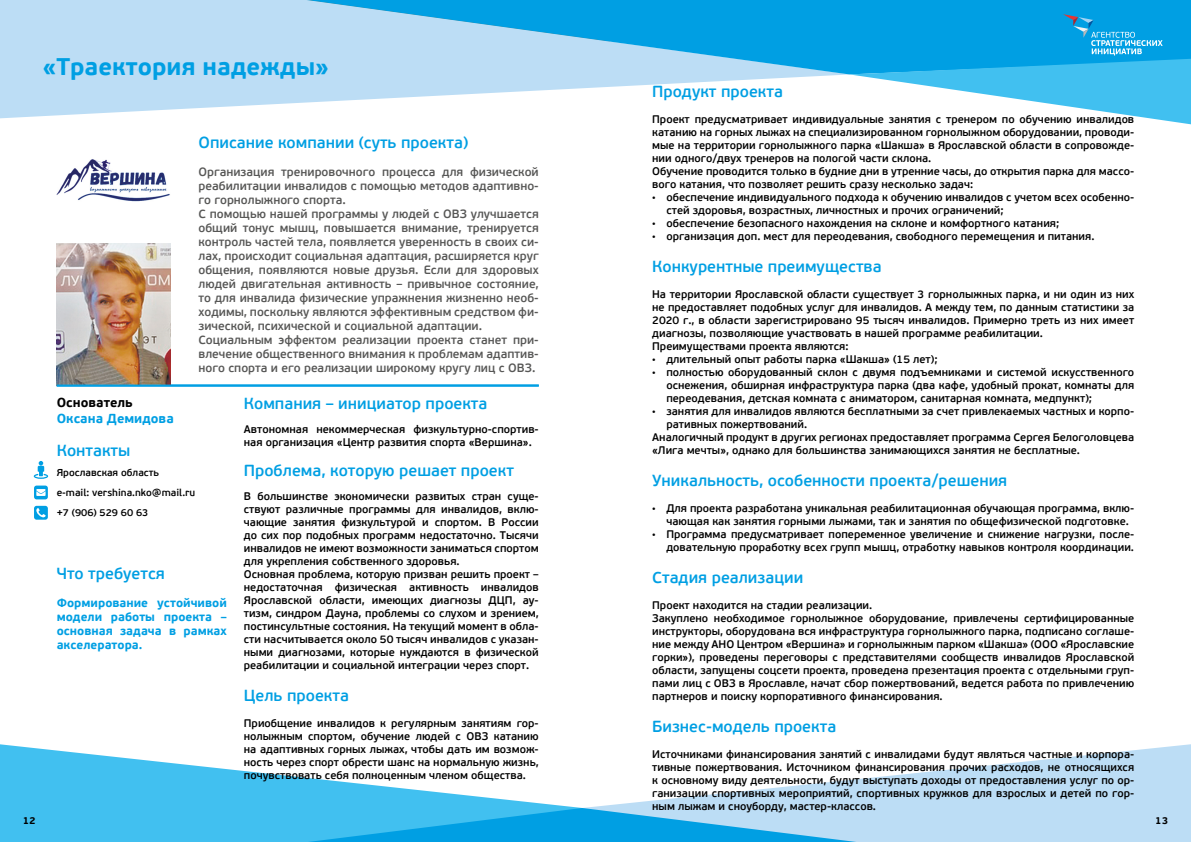
<style>
.page{position:relative;width:1191px;height:842px;background:#fff}
.page>*{position:absolute;margin:0;border:0;box-sizing:border-box;transform-origin:0 0}
.t1{font:700 24px "PF Beau Sans Pro";color:#009fe3}
.t2{font:600 16px "PF Beau Sans Pro";color:#009fe3}
.t3{font:700 13px "PF Beau Sans Pro";color:#009fe3}
.t4{font:700 13px "PF Beau Sans Pro";color:#000}
.t5{font:600 12px/14px "PF Beau Sans Pro";color:#575756}
.t6{font:700 12px/14px "PF Beau Sans Pro";color:#009fe3;text-align:justify}
.t7{font:600 11px/13px "PF Beau Sans Pro";color:#000}
.t8{font:600 10px/20px "PF Beau Sans Pro";color:#000}
.t9{font:700 10px "PF Beau Sans Pro";color:#000}
.s1{font-family:"Times New Roman";font-weight:400;font-size:10px}
</style>
<div class="page">
<svg style="left:0;top:744px;width:582px;height:98px;fill:#41c0f0"></svg>
<svg style="left:0;top:0;width:849px;height:119px;fill:#bcddf5"></svg>
<svg style="left:203px;top:0;width:988px;height:74px;background:#63bfec"></svg>
<svg style="left:583px;top:744px;width:608px;height:98px;fill:#bcddf5"></svg>
<svg style="left:194px;top:808px;width:776px;height:34px;background:#51bded"></svg>
<svg style="left:849px;top:14px;width:342px;height:111px"></svg>
<svg style="left:34px;top:506px;width:14px;height:14px"></svg>
<svg style="left:34px;top:486px;width:14px;height:13px"></svg>
<svg style="left:34px;top:461px;width:14px;height:18px"></svg>
<img style="left:57px;top:244px;width:113px;height:141px">
<img style="left:57px;top:159px;width:113px;height:43px">
<hr style="left:57px;top:385px;width:482px;height:2px;background:#009fe3">
<h1 class="t1" style="left:43px;top:51px;width:288px">«Траектория надежды»</h1>
<h2 class="t2" style="left:198px;top:133px;width:271px">Описание компании (суть проекта)</h2>
<p class="t5" style="left:198px;top:165px;width:342px">Организация тренировочного процесса для физической реабилитации инвалидов с помощью методов адаптивно&shy;го горнолыжного спорта.<br>С помощью нашей программы у людей с ОВЗ улучшается общий тонус мышц, повышается внимание, тренируется контроль частей тела, появляется уверенность в своих си&shy;лах, происходит социальная адаптация, расширяется круг общения, появляются новые друзья. Если для здоровых людей двигательная активность – привычное состояние, то для инвалида физические упражнения жизненно необ&shy;ходимы, поскольку являются эффективным средством фи&shy;зической, психической и социальной адаптации.<br>Социальным эффектом реализации проекта станет при&shy;влечение общественного внимания к проблемам адаптив&shy;ного спорта и его реализации широкому кругу лиц с ОВЗ.</p>
<h2 class="t2" style="left:244px;top:394px;width:245px">Компания – инициатор проекта</h2>
<p class="t7" style="left:244px;top:423px;width:296px">Автономная некоммерческая физкультурно-спортив&shy;ная организация «Центр развития спорта «Вершина».</p>
<h2 class="t2" style="left:244px;top:461px;width:271px">Проблема, которую решает проект</h2>
<p class="t7" style="left:244px;top:490px;width:296px">В большинстве экономически развитых стран суще&shy;ствуют различные программы для инвалидов, вклю&shy;чающие занятия физкультурой и спортом. В России до сих пор подобных программ недостаточно. Тысячи инвалидов не имеют возможности заниматься спортом для укрепления собственного здоровья.<br>Основная проблема, которую призван решить проект – недостаточная физическая активность инвалидов Ярославской области, имеющих диагнозы ДЦП, ау&shy;тизм, синдром Дауна, проблемы со слухом и зрением, постинсультные состояния. На текущий момент в обла&shy;сти насчитывается около 50 тысяч инвалидов с указан&shy;ными диагнозами, которые нуждаются в физической реабилитации и социальной интеграции через спорт.</p>
<h2 class="t2" style="left:244px;top:686px;width:107px">Цель проекта</h2>
<p class="t7" style="left:244px;top:717px;width:296px;text-align:justify">Приобщение инвалидов к регулярным занятиям гор&shy;нолыжным спортом, обучение людей с ОВЗ катанию на адаптивных горных лыжах, чтобы дать им возмож&shy;ность через спорт обрести шанс на нормальную жизнь, почувствовать себя полноценным членом общества.</p>
<p class="t4" style="left:57px;top:394px;width:78px">Основатель</p>
<p class="t3" style="left:57px;top:410px;width:119px">Оксана Демидова</p>
<h2 class="t2" style="left:57px;top:441px;width:75px">Контакты</h2>
<p class="t8" style="left:57px;top:462px;width:140px">Ярославская область<br>e-mail: vershina.nko@mail.ru +7 (906) 529 60 63</p>
<h2 class="t2" style="left:57px;top:564px;width:110px">Что требуется</h2>
<p class="t6" style="left:57px;top:596px;width:172px">Формирование устойчивой модели работы проекта – основная задача в рамках акселератора.</p>
<h2 class="t2" style="left:652px;top:82px;width:132px">Продукт проекта</h2>
<p class="t7" style="left:652px;top:113px;width:483px">Проект предусматривает индивидуальные занятия с тренером по обучению инвалидов катанию на горных лыжах на специализированном горнолыжном оборудовании, проводи&shy;мые на территории горнолыжного парка «Шакша» в Ярославской области в сопровожде&shy;нии одного/двух тренеров на пологой части склона.<br>Обучение проводится только в будние дни в утренние часы, до открытия парка для массо&shy;вого катания, что позволяет решить сразу несколько задач:</p>
<p class="t7" style="left:666px;top:191px;width:469px;text-indent:-14px"><span class="s1">•</span> обеспечение индивидуального подхода к обучению инвалидов с учетом всех особенно&shy;стей здоровья, возрастных, личностных и прочих ограничений;</p>
<p class="t7" style="left:652px;top:217px;width:408px"><span class="s1">•</span> обеспечение безопасного нахождения на склоне и комфортного катания;</p>
<p class="t7" style="left:652px;top:230px;width:444px"><span class="s1">•</span> организация доп. мест для переодевания, свободного перемещения и питания.</p>
<h2 class="t2" style="left:652px;top:257px;width:231px">Конкурентные преимущества</h2>
<p class="t7" style="left:652px;top:288px;width:483px">На территории Ярославской области существует 3 горнолыжных парка, и ни один из них не предоставляет подобных услуг для инвалидов. А между тем, по данным статистики за 2020 г., в области зарегистрировано 95 тысяч инвалидов. Примерно треть из них имеет диагнозы, позволяющие участвовать в нашей программе реабилитации.<br>Преимуществами проекта являются:</p>
<p class="t7" style="left:652px;top:353px;width:287px"><span class="s1">•</span> длительный опыт работы парка «Шакша» (15 лет);</p>
<p class="t7" style="left:666px;top:366px;width:469px;text-align:justify;text-indent:-14px"><span class="s1">•</span> полностью оборудованный склон с двумя подъемниками и системой искусственного оснежения, обширная инфраструктура парка (два кафе, удобный прокат, комнаты для переодевания, детская комната с аниматором, санитарная комната, медпункт);</p>
<p class="t7" style="left:652px;top:405px;width:483px"><span class="s1">•</span> занятия для инвалидов являются бесплатными за счет привлекаемых частных и корпо-</p>
<p class="t7" style="left:666px;top:418px;width:142px">ративных пожертвований.</p>
<p class="t7" style="left:652px;top:431px;width:483px">Аналогичный продукт в других регионах предоставляет программа Сергея Белоголовцева</p>
<p class="t7" style="left:652px;top:444px;width:429px">«Лига мечты», однако для большинства занимающихся занятия не бесплатные.</p>
<h2 class="t2" style="left:652px;top:471px;width:356px">Уникальность, особенности проекта/решения</h2>
<p class="t7" style="left:666px;top:502px;width:469px;text-indent:-14px"><span class="s1">•</span> Для проекта разработана уникальная реабилитационная обучающая программа, вклю&shy;чающая как занятия горными лыжами, так и занятия по общефизической подготовке.</p>
<p class="t7" style="left:652px;top:528px;width:483px;text-align:right"><span class="s1">•</span> Программа предусматривает попеременное увеличение и снижение нагрузки, после&shy;довательную проработку всех групп мышц, отработку навыков контроля координации.</p>
<h2 class="t2" style="left:652px;top:568px;width:153px">Стадия реализации</h2>
<p class="t7" style="left:652px;top:599px;width:483px">Проект находится на стадии реализации.<br>Закуплено необходимое горнолыжное оборудование, привлечены сертифицированные инструкторы, оборудована вся инфраструктура горнолыжного парка, подписано соглаше&shy;ние между АНО Центром «Вершина» и горнолыжным парком «Шакша» (ООО «Ярославские горки»), проведены переговоры с представителями сообществ инвалидов Ярославской области, запущены соцсети проекта, проведена презентация проекта с отдельными груп&shy;пами лиц с ОВЗ в Ярославле, начат сбор пожертвований, ведется работа по привлечению партнеров и поиску корпоративного финансирования.</p>
<h2 class="t2" style="left:652px;top:717px;width:185px">Бизнес-модель проекта</h2>
<p class="t7" style="left:652px;top:748px;width:483px;text-align:justify">Источниками финансирования занятий с инвалидами будут являться частные и корпора&shy;тивные пожертвования. Источником финансирования прочих расходов, не относящихся к основному виду деятельности, будут выступать доходы от предоставления услуг по ор&shy;ганизации спортивных мероприятий, спортивных кружков для взрослых и детей по гор&shy;ным лыжам и сноуборду, мастер-классов.</p>
<p class="t9" style="left:23px;top:814px;width:15px">12</p>
<p class="t9" style="left:1155px;top:814px;width:15px">13</p>
</div>
